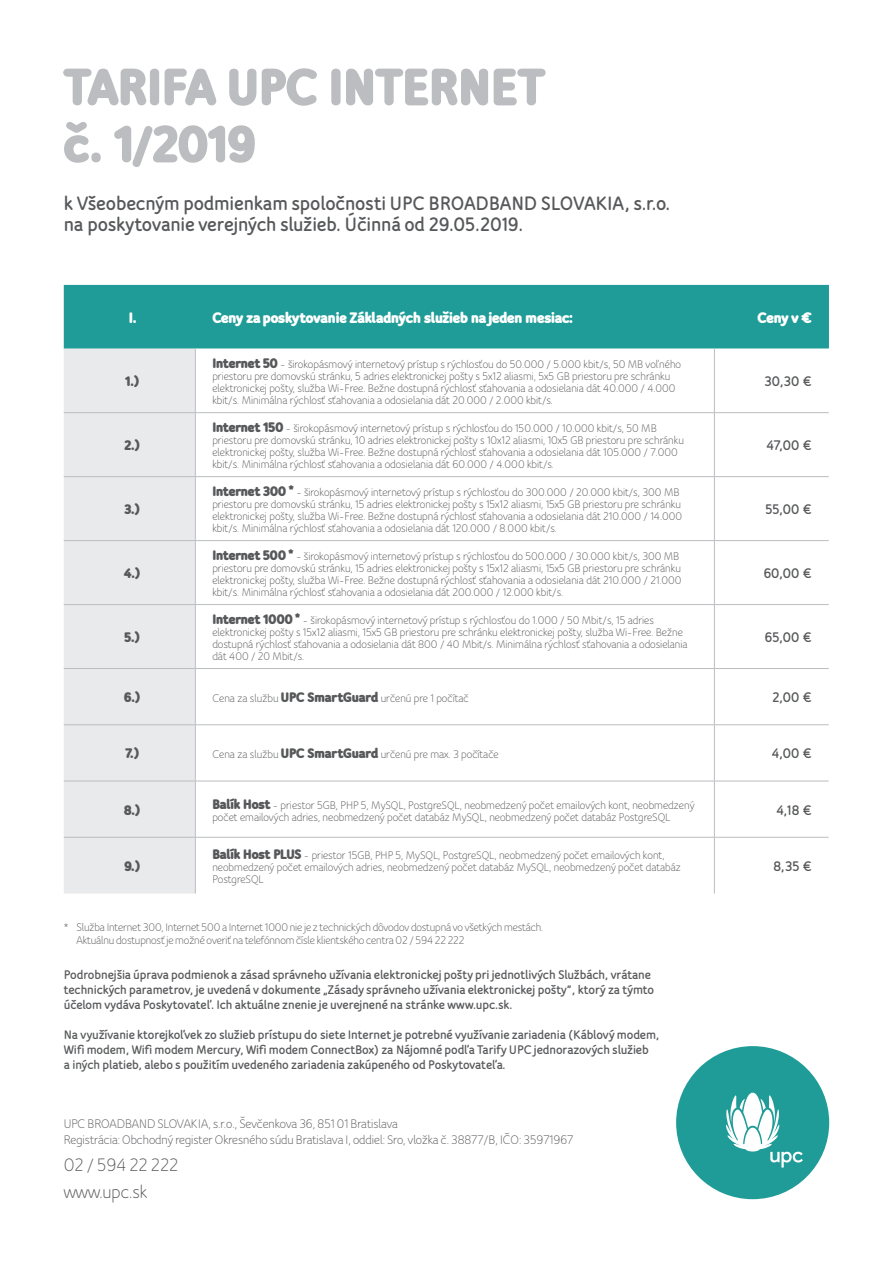
<style>
.page{position:relative;width:893px;height:1263px;background:#fff}
.page>*{position:absolute;margin:0;border:0;box-sizing:border-box;transform-origin:0 0}
.t1{font:900 57px/57px "Bloom Speak Title";letter-spacing:-.005em;color:#bcbdc0}
.t2{font:800 21px/21px "Bloom Speak Body";letter-spacing:-.01em;color:#57585a}
.t3{font:19.5px/27px "Bloom Speak OT";color:#57585a}
.t4{font:900 16.5px "Bloom Speak Title";letter-spacing:-.005em;color:#fff}
.t5{font:800 15px "Bloom Speak Title";letter-spacing:.005em;color:#57585a}
.t6{font:900 15px "Bloom Speak Title";color:#57585a}
.t7{font:800 13.5px/15px "Bloom Speak Body";letter-spacing:-.01em;color:#57585a}
.t8{font:13.5px/16.2px "Bloom Speak OT";color:#57585a}
.t9{font:12px/12px "Bloom Speak OT";color:#57585a}
.s1{font-family:"Bloom Speak Title";font-weight:900;font-size:15px}
</style>
<div class="page">
<div style="left:64px;top:285px;width:765px;height:64px;background:#1f9c97"></div>
<div style="left:64px;top:349px;width:131px;height:544px;background:#e9eaeb"></div>
<svg style="left:196px;top:413px;width:633px;height:424px"></svg>
<hr style="left:64px;top:412px;width:131px;height:1px;background:#bcbdc0">
<hr style="left:195px;top:412px;width:519px;height:1px;background:#bcbdc0">
<hr style="left:714px;top:412px;width:115px;height:1px;background:#bcbdc0">
<hr style="left:64px;top:476px;width:131px;height:1px;background:#bcbdc0">
<hr style="left:195px;top:476px;width:519px;height:1px;background:#bcbdc0">
<hr style="left:714px;top:476px;width:115px;height:1px;background:#bcbdc0">
<hr style="left:64px;top:540px;width:131px;height:1px;background:#bcbdc0">
<hr style="left:195px;top:540px;width:519px;height:1px;background:#bcbdc0">
<hr style="left:714px;top:540px;width:115px;height:1px;background:#bcbdc0">
<hr style="left:64px;top:604px;width:131px;height:1px;background:#bcbdc0">
<hr style="left:195px;top:604px;width:519px;height:1px;background:#bcbdc0">
<hr style="left:714px;top:604px;width:115px;height:1px;background:#bcbdc0">
<hr style="left:64px;top:668px;width:131px;height:1px;background:#bcbdc0">
<hr style="left:195px;top:668px;width:519px;height:1px;background:#bcbdc0">
<hr style="left:714px;top:668px;width:115px;height:1px;background:#bcbdc0">
<hr style="left:64px;top:724px;width:131px;height:1px;background:#bcbdc0">
<hr style="left:195px;top:724px;width:519px;height:1px;background:#bcbdc0">
<hr style="left:714px;top:724px;width:115px;height:1px;background:#bcbdc0">
<hr style="left:64px;top:781px;width:131px;height:1px;background:#bcbdc0">
<hr style="left:195px;top:781px;width:519px;height:1px;background:#bcbdc0">
<hr style="left:714px;top:781px;width:115px;height:1px;background:#bcbdc0">
<hr style="left:64px;top:837px;width:131px;height:1px;background:#bcbdc0">
<hr style="left:195px;top:837px;width:519px;height:1px;background:#bcbdc0">
<hr style="left:714px;top:837px;width:115px;height:1px;background:#bcbdc0">
<hr style="left:195px;top:349px;width:1px;height:63px;background:#bcbdc0">
<hr style="left:195px;top:413px;width:1px;height:63px;background:#bcbdc0">
<hr style="left:195px;top:477px;width:1px;height:63px;background:#bcbdc0">
<hr style="left:195px;top:541px;width:1px;height:63px;background:#bcbdc0">
<hr style="left:195px;top:605px;width:1px;height:63px;background:#bcbdc0">
<hr style="left:195px;top:669px;width:1px;height:55px;background:#bcbdc0">
<hr style="left:195px;top:725px;width:1px;height:56px;background:#bcbdc0">
<hr style="left:195px;top:781px;width:1px;height:56px;background:#bcbdc0">
<hr style="left:195px;top:837px;width:1px;height:56px;background:#bcbdc0">
<hr style="left:714px;top:349px;width:1px;height:63px;background:#bcbdc0">
<hr style="left:714px;top:413px;width:1px;height:63px;background:#bcbdc0">
<hr style="left:714px;top:477px;width:1px;height:63px;background:#bcbdc0">
<hr style="left:714px;top:541px;width:1px;height:63px;background:#bcbdc0">
<hr style="left:714px;top:605px;width:1px;height:63px;background:#bcbdc0">
<hr style="left:714px;top:669px;width:1px;height:55px;background:#bcbdc0">
<hr style="left:714px;top:725px;width:1px;height:56px;background:#bcbdc0">
<hr style="left:714px;top:781px;width:1px;height:56px;background:#bcbdc0">
<hr style="left:714px;top:837px;width:1px;height:56px;background:#bcbdc0">
<div style="left:676px;top:1046px;width:153px;height:153px;background:#1f9c97;border-radius:50%"></div>
<svg style="left:726px;top:1092px;width:77px;height:75px"></svg>
<h1 class="t1" style="left:64px;top:58px;width:483px">TARIFA UPC INTERNET č. 1/2019</h1>
<h2 class="t2" style="left:64px;top:192px;width:608px">k Všeobecným podmienkam spoločnosti UPC BROADBAND SLOVAKIA, s.r.o. na poskytovanie verejných služieb. Účinná od 29.05.2019.</h2>
<h3 class="t4" style="left:129px;top:308px;width:9px">I.</h3>
<h3 class="t4" style="left:212px;top:308px;width:362px">Ceny za poskytovanie Základných služieb na jeden mesiac:</h3>
<h3 class="t4" style="left:757px;top:308px;width:56px">Ceny v €</h3>
<p class="t6" style="left:125px;top:373px;width:16px">1.)</p>
<p class="t9" style="left:212px;top:358px;width:470px"><span class="s1">Internet 50</span> - širokopásmový internetový prístup s rýchlosťou do 50.000 / 5.000 kbit/s, 50 MB voľného priestoru pre domovskú stránku, 5 adries elektronickej pošty s 5x12 aliasmi, 5x5 GB priestoru pre schránku elektronickej pošty, služba Wi-Free. Bežne dostupná rýchlosť sťahovania a odosielania dát 40.000 / 4.000 kbit/s. Minimálna rýchlosť sťahovania a odosielania dát 20.000 / 2.000 kbit/s.</p>
<p class="t5" style="left:765px;top:372px;width:49px">30,30 €</p>
<p class="t6" style="left:125px;top:437px;width:17px">2.)</p>
<p class="t9" style="left:212px;top:422px;width:473px"><span class="s1">Internet 150</span> - širokopásmový internetový prístup s rýchlosťou do 150.000 / 10.000 kbit/s, 50 MB priestoru pre domovskú stránku, 10 adries elektronickej pošty s 10x12 aliasmi, 10x5 GB priestoru pre schránku elektronickej pošty, služba Wi-Free. Bežne dostupná rýchlosť sťahovania a odosielania dát 105.000 / 7.000 kbit/s. Minimálna rýchlosť sťahovania a odosielania dát 60.000 / 4.000 kbit/s.</p>
<p class="t5" style="left:767px;top:436px;width:47px">47,00 €</p>
<p class="t6" style="left:125px;top:501px;width:17px">3.)</p>
<p class="t9" style="left:212px;top:486px;width:471px"><span class="s1">Internet 300 *</span> - širokopásmový internetový prístup s rýchlosťou do 300.000 / 20.000 kbit/s, 300 MB priestoru pre domovskú stránku, 15 adries elektronickej pošty s 15x12 aliasmi, 15x5 GB priestoru pre schránku elektronickej pošty, služba Wi-Free. Bežne dostupná rýchlosť sťahovania a odosielania dát 210.000 / 14.000 kbit/s. Minimálna rýchlosť sťahovania a odosielania dát 120.000 / 8.000 kbit/s.</p>
<p class="t5" style="left:765px;top:500px;width:48px">55,00 €</p>
<p class="t6" style="left:124px;top:565px;width:18px">4.)</p>
<p class="t9" style="left:212px;top:550px;width:471px"><span class="s1">Internet 500 *</span> - širokopásmový internetový prístup s rýchlosťou do 500.000 / 30.000 kbit/s, 300 MB priestoru pre domovskú stránku, 15 adries elektronickej pošty s 15x12 aliasmi, 15x5 GB priestoru pre schránku elektronickej pošty, služba Wi-Free. Bežne dostupná rýchlosť sťahovania a odosielania dát 210.000 / 21.000 kbit/s. Minimálna rýchlosť sťahovania a odosielania dát 200.000 / 12.000 kbit/s.</p>
<p class="t5" style="left:764px;top:564px;width:50px">60,00 €</p>
<p class="t6" style="left:125px;top:628px;width:17px">5.)</p>
<p class="t9" style="left:212px;top:614px;width:477px"><span class="s1">Internet 1000 *</span> - širokopásmový internetový prístup s rýchlosťou do 1.000 / 50 Mbit/s, 15 adries elektronickej pošty s 15x12 aliasmi, 15x5 GB priestoru pre schránku elektronickej pošty, služba Wi-Free. Bežne dostupná rýchlosť sťahovania a odosielania dát 800 / 40 Mbit/s. Minimálna rýchlosť sťahovania a odosielania dát 400 / 20 Mbit/s.</p>
<p class="t5" style="left:765px;top:628px;width:49px">65,00 €</p>
<p class="t6" style="left:124px;top:689px;width:18px">6.)</p>
<p class="t9" style="left:212px;top:692px;width:258px">Cena za službu <span class="s1">UPC SmartGuard</span> určenú pre 1 počítač</p>
<p class="t5" style="left:772px;top:688px;width:41px">2,00 €</p>
<p class="t6" style="left:125px;top:745px;width:16px">7.)</p>
<p class="t9" style="left:212px;top:748px;width:288px">Cena za službu <span class="s1">UPC SmartGuard</span> určenú pre max. 3 počítače</p>
<p class="t5" style="left:772px;top:745px;width:42px">4,00 €</p>
<p class="t6" style="left:124px;top:801px;width:18px">8.)</p>
<p class="t9" style="left:212px;top:799px;width:484px"><span class="s1">Balík Host</span> - priestor 5GB, PHP 5, MySQL, PostgreSQL, neobmedzený počet emailových kont, neobmedzený počet emailových adries, neobmedzený počet databáz MySQL, neobmedzený počet databáz PostgreSQL</p>
<p class="t5" style="left:776px;top:801px;width:37px">4,18 €</p>
<p class="t6" style="left:124px;top:857px;width:18px">9.)</p>
<p class="t9" style="left:212px;top:849px;width:470px"><span class="s1">Balík Host PLUS</span> - priestor 15GB, PHP 5, MySQL, PostgreSQL, neobmedzený počet emailových kont, neobmedzený počet emailových adries, neobmedzený počet databáz MySQL, neobmedzený počet databáz<br>PostgreSQL</p>
<p class="t5" style="left:773px;top:857px;width:40px">8,35 €</p>
<p class="t9" style="left:77px;top:920px;width:468px;line-height:13.5px;text-indent:-13px">* Služba Internet 300, Internet 500 a Internet 1000 nie je z technických dôvodov dostupná vo všetkých mestách.<br>Aktuálnu dostupnosť je možné overiť na telefónnom čísle klientského centra 02 / 594 22 222</p>
<p class="t7" style="left:64px;top:967px;width:592px">Podrobnejšia úprava podmienok a zásad správneho užívania elektronickej pošty pri jednotlivých Službách, vrátane technických parametrov, je uvedená v dokumente „Zásady správneho užívania elektronickej pošty“, ktorý za týmto účelom vydáva Poskytovateľ. Ich aktuálne znenie je uverejnené na stránke www.upc.sk.</p>
<p class="t7" style="left:64px;top:1027px;width:597px">Na využívanie ktorejkoľvek zo služieb prístupu do siete Internet je potrebné využívanie zariadenia (Káblový modem,<br>Wifi modem, Wifi modem Mercury, Wifi modem ConnectBox) za Nájomné podľa Tarify UPC jednorazových služieb<br>a iných platieb, alebo s použitím uvedeného zariadenia zakúpeného od Poskytovateľa.</p>
<p class="t8" style="left:64px;top:1116px;width:511px">UPC BROADBAND SLOVAKIA, s.r.o., Ševčenkova 36, 851 01 Bratislava<br>Registrácia: Obchodný register Okresného súdu Bratislava I, oddiel: Sro, vložka č. 38877/B, IČO: 35971967</p>
<h3 class="t3" style="left:64px;top:1151px;width:116px">02 / 594 22 222 www.upc.sk</h3>
</div>
